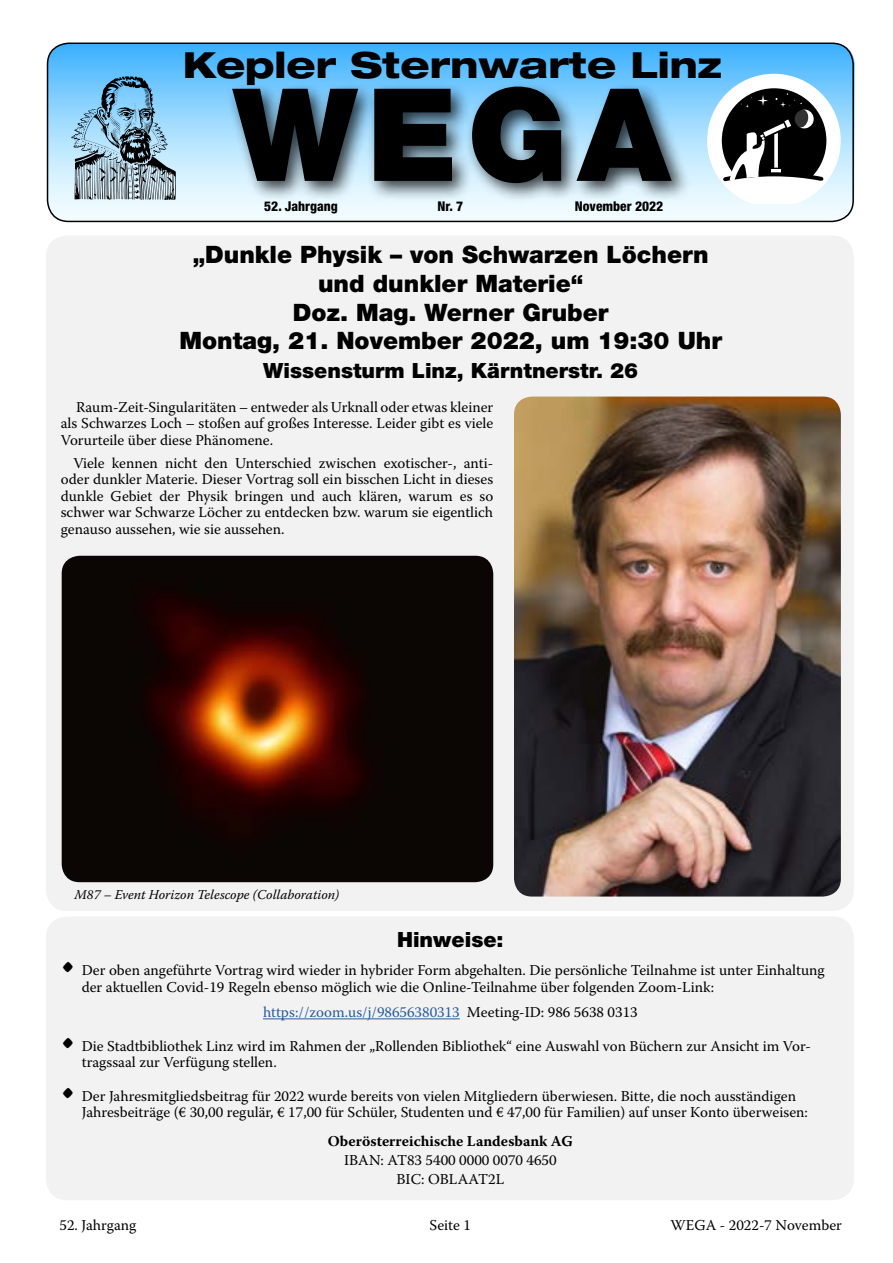
<style>
.page{position:relative;width:893px;height:1263px;background:#fff}
.page>*{position:absolute;margin:0;border:0;box-sizing:border-box;transform-origin:0 0}
.t1{font:900 129px "Helvetica Neue";color:#000}
.t2{font:800 expanded 36px "Helvetica Neue";color:#000}
.t3{font:900 24px/28.8px "Helvetica Neue";color:#000;text-align:center}
.t4{font:900 21px "Helvetica Neue";color:#000}
.t5{font:15px/16.5px "Warnock Pro";color:#000}
.t6{font:15px "Warnock Pro";color:#275b9b}
.t7{font:700 15px "Warnock Pro";color:#000}
.t8{font:italic 13.5px "Warnock Pro";color:#000}
.t9{font:800 condensed 13.5px "Helvetica Neue";color:#000}
.s1{font-size:36px}
.s2{color:#000}
</style>
<div class="page">
<div style="left:46px;top:235px;width:808px;height:676px;background:#f2f2f2;border-radius:21px"></div>
<div style="left:48px;top:43px;width:807px;height:179px;background:linear-gradient(to bottom,#44b5ff,#fff);border-radius:21px"></div>
<div style="left:47px;top:43px;width:807px;height:179px;border:2px solid #000;border-radius:21px"></div>
<div style="left:225px;top:81px;width:465px;height:121px;background:#000;opacity:.75"></div>
<svg style="left:707px;top:74px;width:134px;height:130px"></svg>
<svg style="left:71px;top:76px;width:105px;height:124px;background:#7ba1b9"></svg>
<div style="left:46px;top:916px;width:808px;height:284px;background:#f2f2f2;border-radius:21px"></div>
<hr style="left:263px;top:1018px;width:197px;height:1px;background:#275b9b">
<img style="left:514px;top:397px;width:327px;height:499px">
<img style="left:62px;top:556px;width:431px;height:326px">
<h2 class="t2" style="left:183px;top:42px;width:541px">Kepler Sternwarte Linz</h2>
<h1 class="t1" style="left:233px;top:58px;width:439px">WEGA</h1>
<p class="t9" style="left:264px;top:198px;width:75px">52. Jahrgang</p>
<p class="t9" style="left:438px;top:198px;width:27px">Nr. 7</p>
<p class="t9" style="left:575px;top:198px;width:90px">November 2022</p>
<h3 class="t3" style="left:179px;top:240px;width:544px">„Dunkle Physik – von Schwarzen Löchern und dunkler Materie“<br>Doz. Mag. Werner Gruber<br>Montag, 21. November 2022, um 19:30 Uhr</h3>
<h3 class="t4" style="left:263px;top:358px;width:376px">Wissensturm Linz, Kärntnerstr. 26</h3>
<p class="t5" style="left:61px;top:398px;width:434px;text-align:justify;text-indent:15px">Raum-Zeit-Singularitäten – entweder als Urknall oder etwas kleiner als Schwarzes Loch – stoßen auf großes Interesse. Leider gibt es viele Vorurteile über diese Phänomene.</p>
<p class="t5" style="left:61px;top:454px;width:434px;text-align:justify;text-indent:13px">Viele kennen nicht den Unterschied zwischen exotischer-, anti&shy;oder dunkler Materie. Dieser Vortrag soll ein bisschen Licht in dieses dunkle Gebiet der Physik bringen und auch klären, warum es so schwer war Schwarze Löcher zu entdecken bzw. warum sie eigentlich genauso aussehen, wie sie aussehen.</p>
<p class="t8" style="left:74px;top:886px;width:266px">M87 – Event Horizon Telescope (Collaboration)</p>
<h3 class="t4" style="left:397px;top:927px;width:108px">Hinweise:</h3>
<p class="t5" style="left:82px;top:962px;width:744px;text-indent:-21px"><span class="s1">•</span> Der oben angeführte Vortrag wird wieder in hybrider Form abgehalten. Die persönliche Teilnahme ist unter Einhaltung der aktuellen Covid-19 Regeln ebenso möglich wie die Online-Teilnahme über folgenden Zoom-Link:</p>
<p class="t6" style="left:263px;top:1003px;width:376px">https://zoom.us/j/98656380313 <span class="s2">Meeting-ID: 986 5638 0313</span></p>
<p class="t5" style="left:82px;top:1037px;width:731px;text-indent:-21px"><span class="s1">•</span> Die Stadtbibliothek Linz wird im Rahmen der „Rollenden Bibliothek“ eine Auswahl von Büchern zur Ansicht im Vor&shy;tragssaal zur Verfügung stellen.</p>
<p class="t5" style="left:82px;top:1087px;width:728px;text-indent:-21px"><span class="s1">•</span> Der Jahresmitgliedsbeitrag für 2022 wurde bereits von vielen Mitgliedern überwiesen. Bitte, die noch ausständigen<br>Jahresbeiträge (€ 30,00 regulär, € 17,00 für Schüler, Studenten und € 47,00 für Familien) auf unser Konto überweisen:</p>
<p class="t7" style="left:328px;top:1132px;width:247px">Oberösterreichische Landesbank AG</p>
<p class="t5" style="left:344px;top:1150px;width:214px;line-height:18.6px;text-align:center">IBAN: AT83 5400 0000 0070 4650<br>BIC: OBLAAT2L</p>
<p class="t5" style="left:60px;top:1216px;width:78px">52. Jahrgang</p>
<p class="t5" style="left:430px;top:1216px;width:43px">Seite 1</p>
<p class="t5" style="left:671px;top:1216px;width:173px">WEGA - 2022-7 November</p>
</div>
